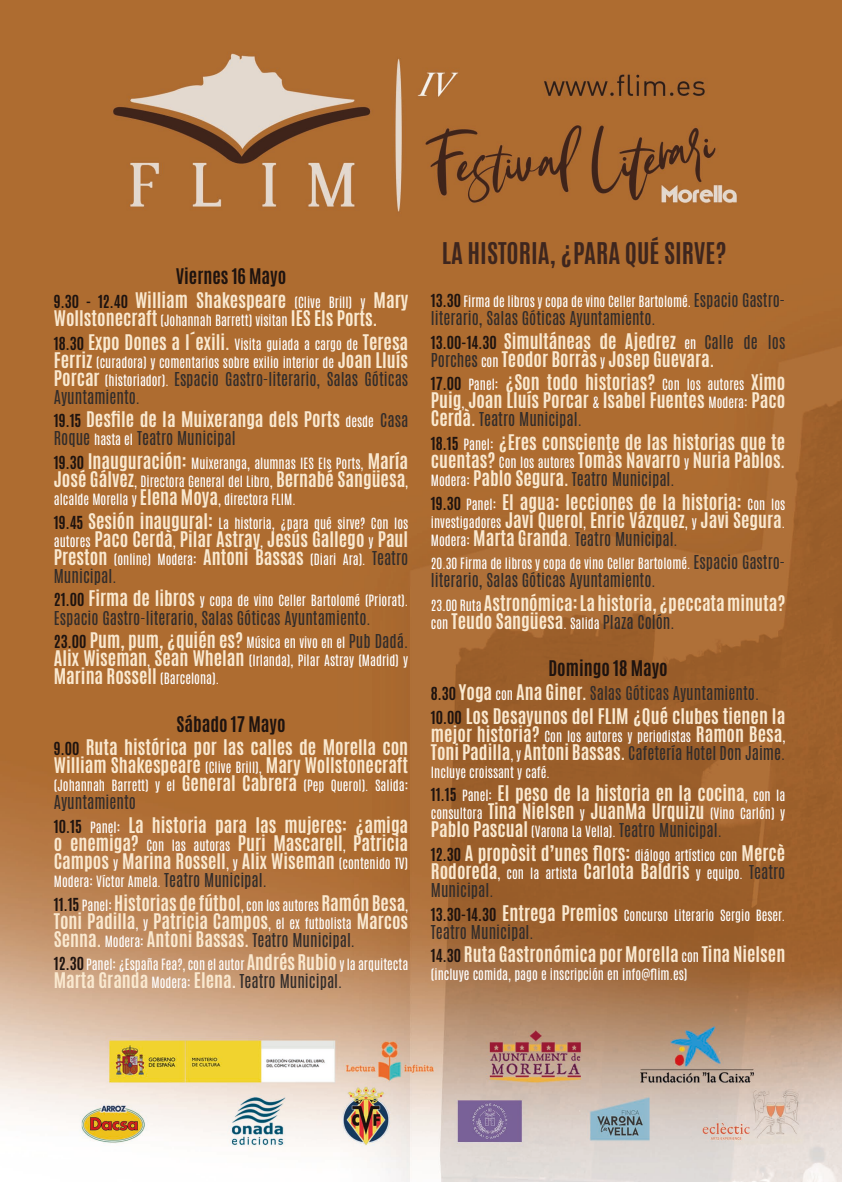
<style>
.page{position:relative;width:842px;height:1191px;background:#fff}
.page>*{position:absolute;margin:0;border:0;box-sizing:border-box;transform-origin:0 0}
.t1{font:700 25px "Antonio";color:#3e261e}
.t2{font:700 18px/18px "Antonio";color:#fae9d0}
.t3{font:700 18px "Antonio";color:#1e130f}
.t4{font:16px/18px "Antonio";color:#322c2a}
.t5{font:13px/18px "Antonio";color:#fff;text-align:justify}
.s1{color:#1e130f}
.s2{font-size:15px;color:#1e130f}
.s3{font-weight:400;font-size:13px;color:#fff}
.s4{font-weight:700;font-size:18px;color:#fae9d0}
.s5{font-weight:700;font-size:18px;color:#fbebd2}
.s6{font-size:13px;color:#fff}
.s7{font-weight:400;font-size:16px;color:#322c2a}
.s8{font-weight:700;font-size:15px;color:#1e130f}
.s9{font-size:16px;color:#322c2a}
</style>
<div class="page">
<img style="left:0;top:0;width:842px;height:1181px">
<p class="t2" style="left:54px;top:265px;width:356px;line-height:23.7px;text-align:center"><span class="s1">Viernes 16 Mayo<br></span><span class="s2">9.30 - 12.40</span> William Shakespeare <span class="s3">(Clive Brill) y</span> Mary</p>
<p class="t5" style="left:54px;top:311px;width:325px"><span class="s4">Wollstonecraft</span> (Johannah Barrett) visitan <span class="s5">IES Els Ports.</span></p>
<p class="t2" style="left:54px;top:333px;width:356px"><span class="s2">18.30</span> Expo Dones a l´exili. <span class="s3">Visita guiada a cargo de</span> Teresa</p>
<p class="t5" style="left:54px;top:353px;width:356px"><span class="s4">Ferriz</span> (curadora) y comentarios sobre exilio interior de <span class="s4">Joan Lluís</span></p>
<p class="t4" style="left:54px;top:370px;width:356px"><span class="s4">Porcar</span> <span class="s6">(historiador).</span> Espacio Gastro-literario, Salas Góticas<br>Ayuntamiento.</p>
<p class="t2" style="left:54px;top:411px;width:356px"><span class="s2">19.15</span> Desfile de la Muixeranga dels Ports <span class="s3">desde</span> <span class="s7">Casa</span></p>
<p class="t4" style="left:54px;top:430px;width:183px">Roque <span class="s6">hasta el</span> Teatro Municipal</p>
<p class="t5" style="left:54px;top:454px;width:356px"><span class="s8">19.30</span> <span class="s4">Inauguración:</span> Muixeranga, alumnas IES Els Ports, <span class="s4">María José Gálvez</span>, Directora General del Libro, <span class="s4">Bernabé Sangüesa</span>, alcalde Morella y <span class="s4">Elena Moya</span>, directora FLIM.</p>
<p class="t5" style="left:54px;top:514px;width:356px"><span class="s8">19.45</span> <span class="s4">Sesión inaugural:</span> La historia, ¿para qué sirve? Con los</p>
<p class="t2" style="left:54px;top:530px;width:356px"><span class="s3">autores</span> Paco Cerdà<span class="s3">,</span> Pilar Astray<span class="s3">,</span> Jesús Gallego <span class="s3">y</span> Paul</p>
<p class="t5" style="left:54px;top:550px;width:356px"><span class="s4">Preston</span> (online) Modera: <span class="s4">Antoni Bassas</span> (Diari Ara). <span class="s9">Teatro</span></p>
<p class="t4" style="left:54px;top:567px;width:64px">Municipal.</p>
<p class="t5" style="left:54px;top:592px;width:356px"><span class="s8">21.00</span> <span class="s4">Firma de libros</span> y copa de vino Celler Bartolomé (Priorat).</p>
<p class="t4" style="left:54px;top:609px;width:318px">Espacio Gastro-literario, Salas Góticas Ayuntamiento.</p>
<p class="t2" style="left:54px;top:631px;width:356px"><span class="s2">23.00</span> Pum, pum, ¿quién es? <span class="s3">Música en vivo en el</span> <span class="s7">Pub Dadá.</span></p>
<p class="t5" style="left:54px;top:651px;width:356px"><span class="s4">Alix Wiseman</span>, <span class="s4">Sean Whelan</span> (Irlanda), Pilar Astray (Madrid) y</p>
<p class="t2" style="left:54px;top:667px;width:167px">Marina Rossell <span class="s3">(Barcelona).</span></p>
<p class="t2" style="left:54px;top:712px;width:356px;line-height:23.7px;text-align:center"><span class="s1">Sábado 17 Mayo<br></span><span class="s2">9.00</span> Ruta histórica por las calles de Morella con</p>
<p class="t2" style="left:54px;top:756px;width:356px">William Shakespeare <span class="s3">(Clive Brill),</span> Mary Wollstonecraft</p>
<p class="t5" style="left:54px;top:776px;width:356px">(Johannah Barrett) y el <span class="s4">General Cabrera</span> (Pep Querol). Salida:</p>
<p class="t4" style="left:54px;top:793px;width:84px">Ayuntamiento</p>
<p class="t2" style="left:54px;top:816px;width:356px;text-align:justify"><span class="s2">10.15</span> <span class="s3">Panel:</span> La historia para las mujeres: ¿amiga o enemiga? <span class="s3">Con las autoras</span> Puri Mascarell<span class="s3">,</span> Patricia Campos <span class="s3">y</span> Marina Rossell<span class="s3">, y</span> Alix Wiseman <span class="s3">(contenido TV)</span></p>
<p class="t5" style="left:54px;top:872px;width:215px">Modera: Víctor Amela. <span class="s9">Teatro Municipal.</span></p>
<p class="t2" style="left:54px;top:894px;width:356px;text-align:justify"><span class="s2">11.15</span> <span class="s3">Panel:</span> Historias de fútbol<span class="s3">, con los autores</span> Ramón Besa<span class="s3">, </span>Toni Padilla<span class="s3">, y</span> Patricia Campos<span class="s3">, el ex futbolista</span> Marcos Senna. <span class="s3">Modera:</span> Antoni Bassas. <span class="s7">Teatro Municipal.</span></p>
<p class="t5" style="left:54px;top:955px;width:356px"><span class="s8">12.30</span> Panel: ¿España Fea?, con el autor <span class="s4">Andrés Rubio</span> y la arquitecta</p>
<p class="t2" style="left:54px;top:971px;width:290px">Marta Granda <span class="s3">Modera:</span> Elena. <span class="s7">Teatro Municipal.</span></p>
<h1 class="t1" style="left:442px;top:235px;width:286px">LA HISTORIA, ¿PARA QUÉ SIRVE?</h1>
<p class="t5" style="left:431px;top:292px;width:356px"><span class="s8">13.30</span> Firma de libros y copa de vino Celler Bartolomé. <span class="s9">Espacio Gastro-</span></p>
<p class="t4" style="left:431px;top:309px;width:226px">literario, Salas Góticas Ayuntamiento.</p>
<p class="t2" style="left:431px;top:332px;width:356px"><span class="s2">13.00-14.30</span> Simultáneas de Ajedrez <span class="s3">en</span> <span class="s7">Calle de los<br>Porches</span> <span class="s3">con</span> Teodor Borràs <span class="s3">y</span> Josep Guevara.</p>
<p class="t2" style="left:431px;top:373px;width:356px"><span class="s2">17.00</span> <span class="s3">Panel:</span> ¿Son todo historias? <span class="s3">Con los autores</span> Ximo<br>Puig<span class="s3">,</span> Joan Lluís Porcar <span class="s3">&amp;</span> Isabel Fuentes <span class="s3">Modera:</span> Paco</p>
<p class="t4" style="left:431px;top:410px;width:152px"><span class="s4">Cerdà.</span> Teatro Municipal.</p>
<p class="t2" style="left:431px;top:433px;width:356px"><span class="s2">18.15</span> <span class="s3">Panel:</span> ¿Eres consciente de las historias que te cuentas? <span class="s3">Con los autores</span> Tomàs Navarro <span class="s3">y</span> Nuria Pablos.</p>
<p class="t4" style="left:431px;top:470px;width:245px"><span class="s6">Modera:</span> <span class="s4">Pablo Segura.</span> Teatro Municipal.</p>
<p class="t2" style="left:431px;top:493px;width:356px"><span class="s2">19.30</span> <span class="s3">Panel:</span> El agua: lecciones de la historia: <span class="s3">Con los investigadores</span> Javi Querol<span class="s3">,</span> Enric Vázquez<span class="s3">, y</span> Javi Segura<span class="s3">.</span></p>
<p class="t4" style="left:431px;top:530px;width:248px"><span class="s6">Modera:</span> <span class="s4">Marta Granda</span><span class="s6">.</span> Teatro Municipal.</p>
<p class="t5" style="left:431px;top:555px;width:356px">20.30 Firma de libros y copa de vino Celler Bartolomé. <span class="s9">Espacio Gastro-</span></p>
<p class="t4" style="left:431px;top:571px;width:226px">literario, Salas Góticas Ayuntamiento.</p>
<p class="t2" style="left:431px;top:594px;width:356px"><span class="s3">23.00 Ruta</span> Astronómica: La historia, ¿peccata minuta? <span class="s3">con</span> Teudo Sangüesa<span class="s3">. Salida</span> <span class="s7">Plaza Colón.</span></p>
<p class="t3" style="left:548px;top:655px;width:121px">Domingo 18 Mayo</p>
<p class="t4" style="left:431px;top:684px;width:330px"><span class="s8">8.30</span> <span class="s4">Yoga</span> <span class="s6">con</span> <span class="s4">Ana Giner.</span> Salas Góticas Ayuntamiento.</p>
<p class="t2" style="left:431px;top:707px;width:356px"><span class="s2">10.00</span> Los Desayunos del FLIM ¿Qué clubes tienen la</p>
<p class="t5" style="left:431px;top:727px;width:356px"><span class="s4">mejor historia?</span> Con los autores y periodistas <span class="s4">Ramon Besa</span>,</p>
<p class="t2" style="left:431px;top:743px;width:356px">Toni Padilla<span class="s3">, y</span> Antoni Bassas. <span class="s7">Cafetería Hotel Don Jaime.</span></p>
<p class="t5" style="left:431px;top:763px;width:120px">Incluye croissant y café.</p>
<p class="t2" style="left:431px;top:784px;width:356px"><span class="s2">11.15</span> <span class="s3">Panel:</span> El peso de la historia en la cocina<span class="s3">, con la</span></p>
<p class="t5" style="left:431px;top:805px;width:356px">consultora <span class="s4">Tina Nielsen</span> y <span class="s4">JuanMa Urquizu</span> (Vino Carlón) y<br><span class="s4">Pablo Pascual</span> (Varona La Vella). <span class="s9">Teatro Municipal.</span></p>
<p class="t2" style="left:431px;top:844px;width:356px"><span class="s2">12.30</span> A propòsit d’unes flors: <span class="s3">diálogo artístico con</span> Mercè<br>Rodoreda<span class="s3">, con la artista</span> Carlota Baldris <span class="s3">y equipo.</span> <span class="s7">Teatro</span></p>
<p class="t4" style="left:431px;top:881px;width:64px">Municipal.</p>
<p class="t5" style="left:431px;top:906px;width:356px"><span class="s8">13.30-14.30</span> <span class="s4">Entrega Premios</span> Concurso Literario Sergio Beser.</p>
<p class="t4" style="left:431px;top:923px;width:104px">Teatro Municipal.</p>
<p class="t2" style="left:431px;top:945px;width:356px"><span class="s2">14.30</span> Ruta Gastronómica por Morella <span class="s3">con</span> Tina Nielsen</p>
<p class="t5" style="left:431px;top:966px;width:258px">(incluye comida, pago e inscripción en info@flim.es)</p>
</div>
